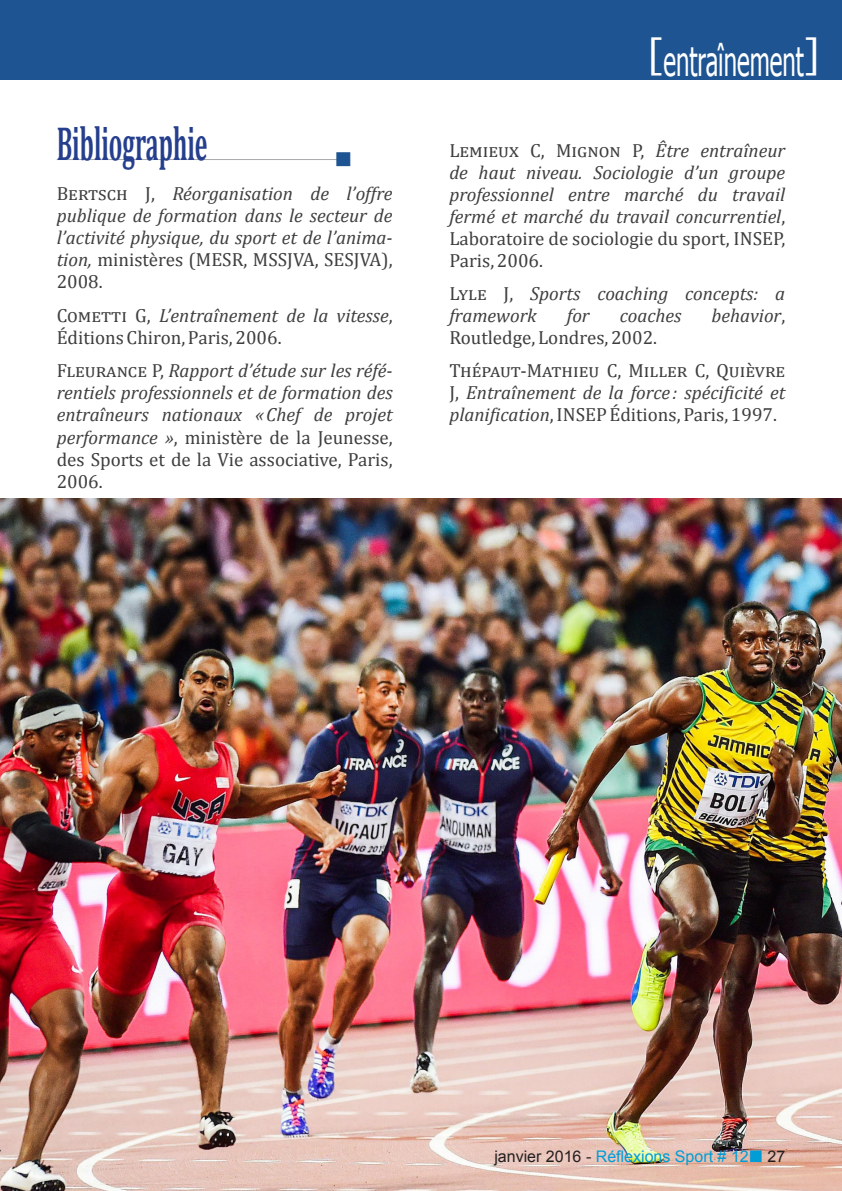
<style>
.page{position:relative;width:842px;height:1191px;background:#fff}
.page>*{position:absolute;margin:0;border:0;box-sizing:border-box;transform-origin:0 0}
.t1{font:700 48px "Cambria";color:#253f8e;scale:.5 1}
.t2{font:40.8px "Tahoma";color:#fff;scale:.59 1}
.t3{font:24px "Wingdings";color:#1e5491}
.t4{font:italic 19px/22.2px "Cambria";color:#3e3e3f;text-align:justify}
.t5{font:19px/22.2px "Cambria";color:#3e3e3f}
.t6{font:16px "Arial";color:#009dd6}
.s1{font-style:normal}
.s2{font-style:italic}
.s3{color:#231f20}
</style>
<div class="page">
<hr style="left:57px;top:159px;width:290px;height:1px;background:#a8a9ad">
<img style="left:0;top:499px;width:842px;height:692px">
<div style="left:0;top:0;width:842px;height:79px;background:#1e5491"></div>
<svg style="left:750px;top:1150px;width:12px;height:12px"></svg>
<h1 class="t1" style="left:57px;top:110px;width:303px">Bibliographie</h1>
<p class="t3" style="left:334px;top:147px;width:19px">■</p>
<p class="t4" style="left:57px;top:181px;width:337px"><span class="s1">Bertsch J,</span> Réorganisation de l’offre publique de formation dans le secteur de l’activité physique, du sport et de l’anima&shy;tion, <span class="s1">ministères (MESR, MSSJVA, SESJVA), 2008.</span></p>
<p class="t5" style="left:57px;top:304px;width:337px">Cometti G, <span class="s2">L’entraînement de la vitesse</span>,<br>Éditions Chiron, Paris, 2006.</p>
<p class="t4" style="left:57px;top:359px;width:337px"><span class="s1">Fleurance P,</span> Rapport d’étude sur les réfé&shy;rentiels professionnels et de formation des entraîneurs nationaux « Chef de projet performance »<span class="s1">, ministère de la Jeunesse, des Sports et de la Vie associative, Paris, 2006.</span></p>
<h2 class="t2" style="left:648px;top:34px;width:292px"><sup>[</sup>entraînement<sup>]</sup></h2>
<p class="t4" style="left:449px;top:138px;width:337px"><span class="s1">Lemieux C, Mignon P,</span> Être entraîneur de haut niveau. Sociologie d’un groupe professionnel entre marché du travail fermé et marché du travail concurrentiel<span class="s1">, Laboratoire de sociologie du sport, INSEP, Paris, 2006.</span></p>
<p class="t4" style="left:449px;top:282px;width:337px"><span class="s1">Lyle J,</span> Sports coaching concepts: a framework</p>
<p class="t4" style="left:567px;top:304px;width:24px">for</p>
<p class="t4" style="left:620px;top:304px;width:63px">coaches</p>
<p class="t4" style="left:712px;top:304px;width:75px">behavior<span class="s1">,</span></p>
<p class="t5" style="left:449px;top:321px;width:337px;line-height:33.4px">Routledge, Londres, 2002.<br>Thépaut-Mathieu C, Miller C, Quièvre</p>
<p class="t4" style="left:449px;top:381px;width:337px"><span class="s1">J,</span> Entraînement de la force : spécificité et planification<span class="s1">, INSEP Éditions, Paris, 1997.</span></p>
<p class="t6" style="left:494px;top:1146px;width:292px"><span class="s3">janvier 2016 -</span> Réflexions Sport # 12 <span class="s3">27</span></p>
</div>
